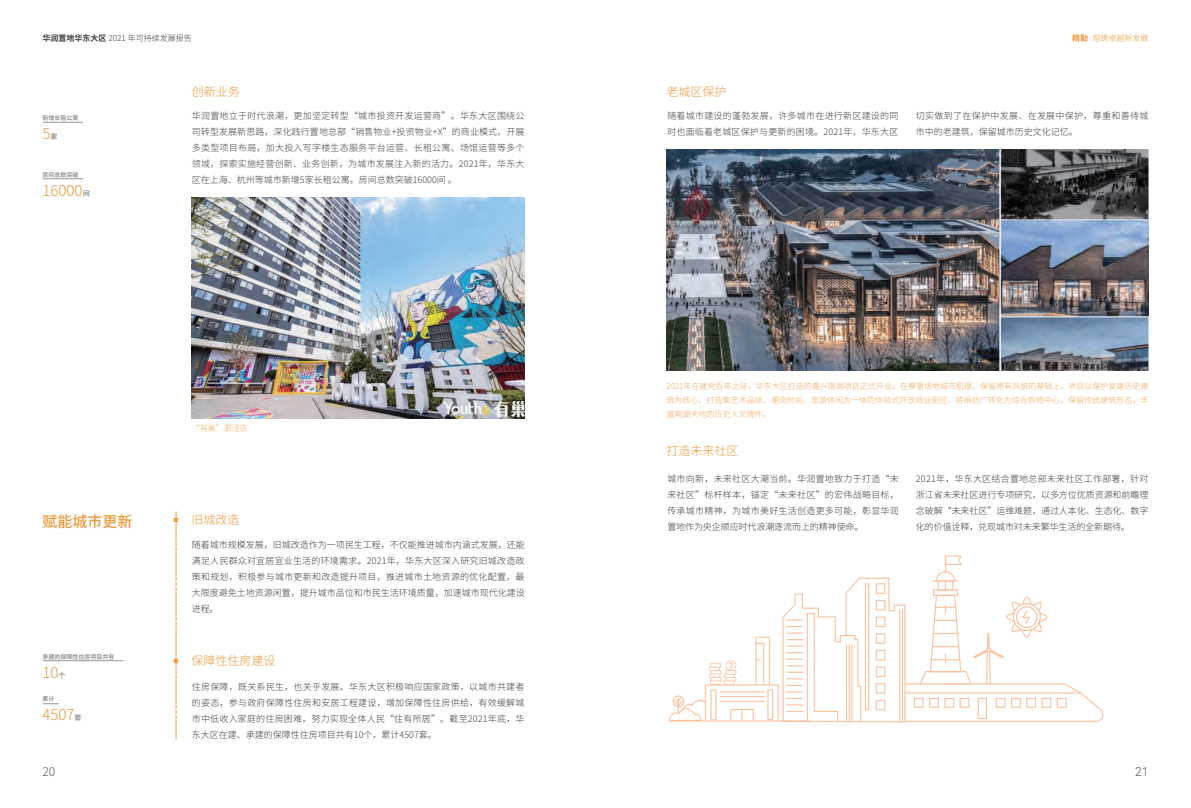
<style>
.page{position:relative;width:1191px;height:808px;background:#fff}
.page>*{position:absolute;margin:0;border:0;box-sizing:border-box;transform-origin:0 0}
.t1{font:300 15px "Source Han Sans CN";color:#ed993a}
.t2{font:500 15px "Source Han Sans CN";color:#ed993a}
.t3{font:300 12px "Source Han Sans CN";color:#ed993a}
.t4{font:300 12px "Source Han Sans CN";color:#57585a}
.t5{font:12px "Harmony OS Sans SC Light";color:#57585a}
.t6{font:300 9px/16px "Source Han Sans CN";color:#3e3e3f;text-align:justify}
.t7{font:300 9px/16px "Source Han Sans CN";letter-spacing:.025em;color:#3e3e3f}
.t8{font:300 9px/16px "Source Han Sans CN";letter-spacing:.035em;color:#3e3e3f}
.t9{font:300 8px/14px "Source Han Sans CN";letter-spacing:.005em;color:#f1aa5e;text-align:justify}
.t10{font:300 8px "Source Han Sans CN";color:#3e3e3f}
.t11{font:300 8px "Source Han Sans CN";color:#ed993a}
.t12{font:700 6px "Source Han Sans CN";color:#939598}
.s1{font-weight:700}
.s2{font-weight:700;font-size:7px;color:#939598}
.s3{font-family:"Microsoft Ya Hei";font-weight:400;font-size:10px}
</style>
<div class="page">
<img style="left:667px;top:149px;width:481px;height:222px">
<hr style="left:43px;top:660px;width:80px;height:1px;background:#939598">
<svg style="left:43px;top:703px;width:16px;height:1px"></svg>
<hr style="left:43px;top:122px;width:39px;height:1px;background:#939598">
<img style="left:192px;top:197px;width:332px;height:222px">
<hr style="left:43px;top:179px;width:39px;height:1px;background:#939598">
<svg style="left:176px;top:512px;width:1px;height:227px"></svg>
<svg style="left:669px;top:555px;width:434px;height:167px"></svg>
<p class="t10" style="left:43px;top:34px;width:151px"><span class="s1">华润置地华东大区</span> 2021 年可持续发展报告</p>
<p class="t11" style="left:1072px;top:34px;width:78px"><span class="s1">精勤</span>·熔铸卓越新发展</p>
<h2 class="t3" style="left:192px;top:84px;width:49px">创新业务</h2>
<h2 class="t3" style="left:666px;top:84px;width:61px">老城区保护</h2>
<p class="t12" style="left:43px;top:115px;width:37px">新增长租公寓</p>
<h1 class="t1" style="left:43px;top:125px;width:17px">5<span class="s2">家</span></h1>
<p class="t12" style="left:43px;top:172px;width:37px">房间总数突破</p>
<h1 class="t1" style="left:43px;top:182px;width:49px">16000<span class="s2">间</span></h1>
<p class="t6" style="left:192px;top:108px;width:334px">华润置地立于时代浪潮，更加坚定转型“城市投资开发运营商”。华东大区围绕公司转型发展新思路，深化践行置地总部“销售物业+投资物业+X”的商业模式，开展多类型项目布局，加大投入写字楼生态服务平台运营、长租公寓、场馆运营等多个领域，探索实施经营创新、业务创新，为城市发展注入新的活力。2021年，华东大区在上海、杭州等城市新增5家长租公寓，房间总数突破16000间 。</p>
<p class="t7" style="left:667px;top:108px;width:233px">随着城市建设的蓬勃发展，许多城市在进行新区建设的同时也面临着老城区保护与更新的困境。2021年，华东大区</p>
<p class="t8" style="left:916px;top:108px;width:234px">切实做到了在保护中发展、在发展中保护，尊重和善待城市中的老建筑，保留城市历史文化记忆。</p>
<p class="t9" style="left:666px;top:380px;width:484px">2021年在建党百年之际，华东大区打造的嘉兴南湖项目正式开业。在尊重场地城市肌理、保留原有风貌的基础上，项目以保护复建历史建筑为核心，打造集艺术品味、潮流时尚、旅游休闲为一体的体验式开放商业街区，将绢纺厂转化为综合购物中心，保留传统建筑形态，丰富南湖天地的历史人文情怀。</p>
<p class="t9" style="left:192px;top:421px;width:57px">“有巢”泗泾店</p>
<h2 class="t3" style="left:666px;top:444px;width:73px">打造未来社区</h2>
<h1 class="t2" style="left:43px;top:513px;width:91px">赋能城市更新</h1>
<h2 class="t3" style="left:173px;top:513px;width:68px"><span class="s3">●</span> 旧城改造</h2>
<p class="t6" style="left:667px;top:470px;width:233px">城市向新，未来社区大潮当前。华润置地致力于打造“未来社区”标杆样本，锚定“未来社区”的宏伟战略目标，传承城市精神，为城市美好生活创造更多可能，彰显华润置地作为央企顺应时代浪潮逐流而上的精神使命。</p>
<p class="t6" style="left:916px;top:470px;width:234px">2021年，华东大区结合置地总部未来社区工作部署，针对浙江省未来社区进行专项研究，以多方位优质资源和前瞻理念破解“未来社区”运维难题，通过人本化、生态化、数字化的价值诠释，兑现城市对未来繁华生活的全新期待。</p>
<p class="t6" style="left:192px;top:537px;width:334px">随着城市规模发展，旧城改造作为一项民生工程，不仅能推进城市内涵式发展，还能满足人民群众对宜居宜业生活的环境需求。2021年，华东大区深入研究旧城改造政策和规划，积极参与城市更新和改造提升项目，推进城市土地资源的优化配置，最大限度避免土地资源闲置，提升城市品位和市民生活环境质量，加速城市现代化建设进程。</p>
<p class="t12" style="left:43px;top:653px;width:73px">承建的保障性住房项目共有</p>
<h1 class="t1" style="left:43px;top:664px;width:25px">10<span class="s2">个</span></h1>
<p class="t12" style="left:43px;top:696px;width:13px">累计</p>
<h1 class="t1" style="left:43px;top:706px;width:41px">4507<span class="s2">套</span></h1>
<h2 class="t3" style="left:173px;top:654px;width:104px"><span class="s3">●</span> 保障性住房建设</h2>
<p class="t6" style="left:192px;top:679px;width:334px">住房保障，既关系民生，也关乎发展。华东大区积极响应国家政策，以城市共建者的姿态，参与政府保障性住房和安居工程建设，增加保障性住房供给，有效缓解城市中低收入家庭的住房困难，努力实现全体人民“住有所居”。截至2021年底，华东大区在建、承建的保障性住房项目共有10个，累计4507套。</p>
<h2 class="t4" style="left:43px;top:765px;width:14px">20</h2>
<h2 class="t5" style="left:1135px;top:763px;width:15px">21</h2>
</div>
